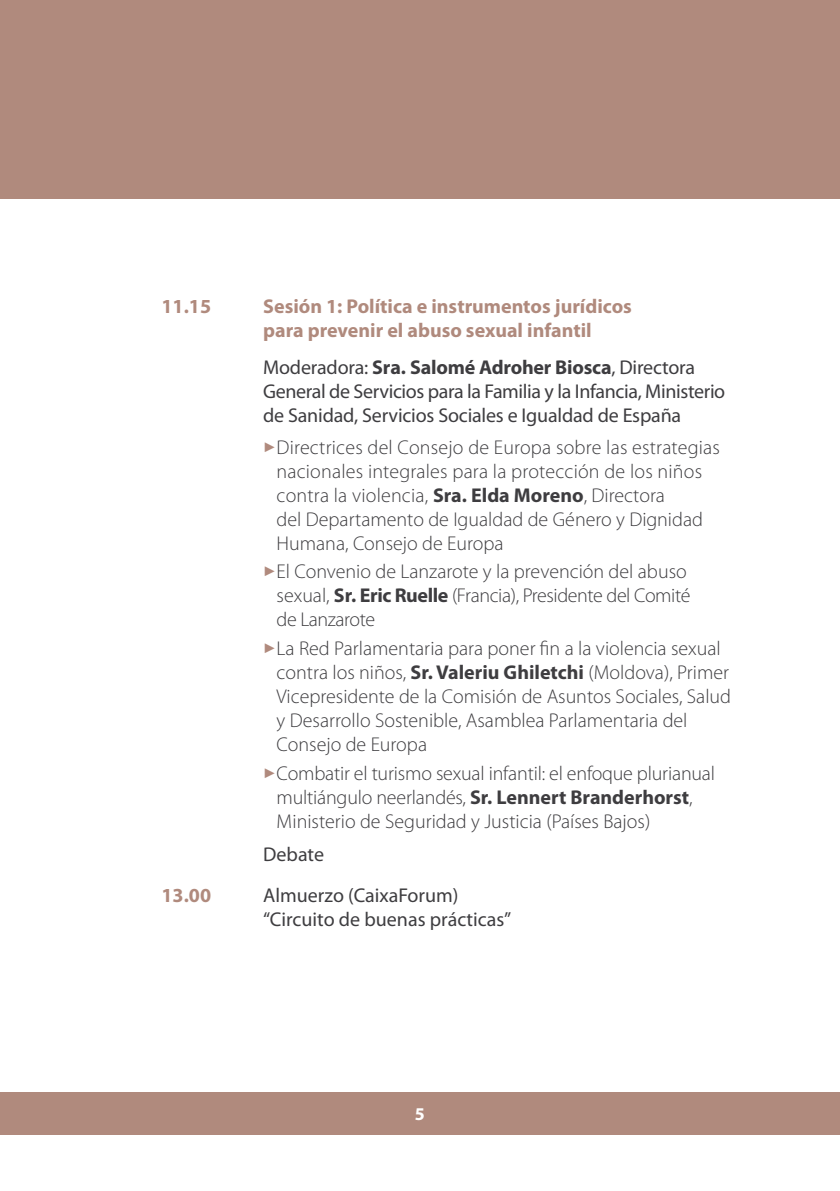
<style>
.page{position:relative;width:840px;height:1191px;background:#fff}
.page>*{position:absolute;margin:0;border:0;box-sizing:border-box;transform-origin:0 0}
.t1{font:300 20px/24px "Myriad Pro";color:#3e3d40}
.t2{font:20px/24px "Myriad Pro";letter-spacing:-.01em;color:#3e3d40}
.t3{font:700 20px/24px "Myriad Pro";color:#b08a7d}
.t4{font:700 18px "Myriad Pro";color:#fff}
.s1{font-weight:700}
.s2{color:#b08a7d}
</style>
<div class="page">
<div style="left:0;top:1091px;width:839px;height:43px;background:#b08a7d"></div>
<div style="left:0;top:0;width:839px;height:198px;background:#b08a7d"></div>
<p class="t3" style="left:161px;top:293px;width:51px">11.15</p>
<p class="t3" style="left:263px;top:293px;width:370px">Sesión 1: Política e instrumentos jurídicos para prevenir el abuso sexual infantil</p>
<p class="t2" style="left:263px;top:355px;width:463px">Moderadora: <span class="s1">Sra. Salomé Adroher Biosca</span>, Directora<br>General de Servicios para la Familia y la Infancia, Ministerio de Sanidad, Servicios Sociales e Igualdad de España</p>
<p class="t1" style="left:276px;top:435px;width:444px;text-indent:-13px"><span class="s2">✓</span>Directrices del Consejo de Europa sobre las estrategias nacionales integrales para la protección de los niños contra la violencia, <span class="s1">Sra. Elda Moreno</span>, Directora<br>del Departamento de Igualdad de Género y Dignidad Humana, Consejo de Europa</p>
<p class="t1" style="left:276px;top:559px;width:415px;text-indent:-13px"><span class="s2">✓</span>El Convenio de Lanzarote y la prevención del abuso sexual, <span class="s1">Sr. Eric Ruelle</span> (Francia), Presidente del Comité de Lanzarote</p>
<p class="t1" style="left:276px;top:636px;width:455px;text-indent:-13px"><span class="s2">✓</span>La Red Parlamentaria para poner fin a la violencia sexual contra los niños, <span class="s1">Sr. Valeriu Ghiletchi</span> (Moldova), Primer Vicepresidente de la Comisión de Asuntos Sociales, Salud y Desarrollo Sostenible, Asamblea Parlamentaria del Consejo de Europa</p>
<p class="t1" style="left:276px;top:760px;width:440px;text-indent:-13px"><span class="s2">✓</span>Combatir el turismo sexual infantil: el enfoque plurianual multiángulo neerlandés, <span class="s1">Sr. Lennert Branderhorst</span>,<br>Ministerio de Seguridad y Justicia (Países Bajos)</p>
<p class="t2" style="left:263px;top:841px;width:62px">Debate</p>
<p class="t3" style="left:161px;top:882px;width:51px">13.00</p>
<p class="t2" style="left:263px;top:882px;width:249px">Almuerzo (CaixaForum) “Circuito de buenas prácticas”</p>
<p class="t4" style="left:415px;top:1102px;width:11px">5</p>
</div>
